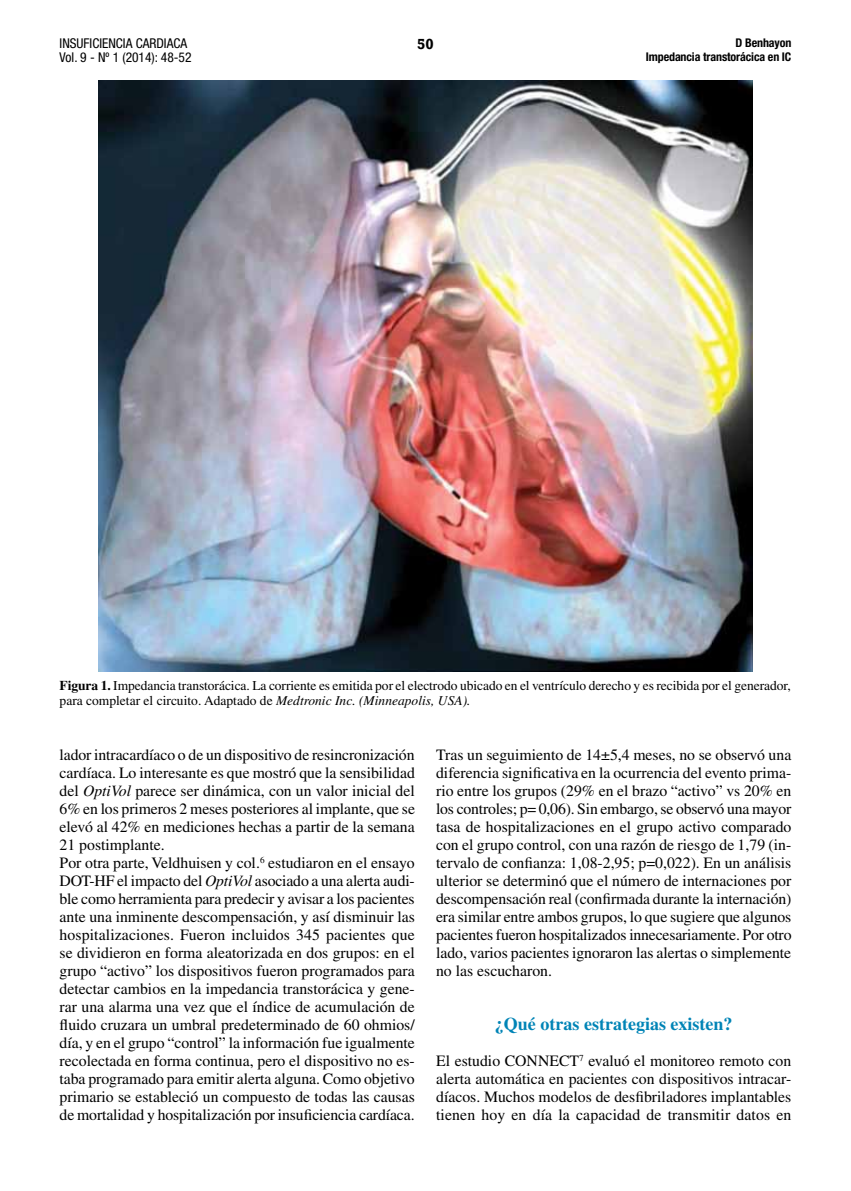
<style>
.page{position:relative;width:851px;height:1191px;background:#fff}
.page>*{position:absolute;margin:0;border:0;box-sizing:border-box;transform-origin:0 0}
.t1{font:700 18px "Times LT Std";color:#0084b6}
.t2{font:15.75px/18px "Times LT Std";color:#000;text-align:justify}
.t3{font:700 15px "Rockwell";color:#000}
.t4{font:13.5px/15px "Times LT Std";letter-spacing:-.005em;color:#000}
.t5{font:condensed 13.5px/14.4px "Helvetica Neue LT Std";color:#000}
.t6{font:700 condensed 12px/14.4px "Helvetica Neue LT Std";letter-spacing:-.01em;color:#000;text-align:right}
.s1{font-weight:700}
.s2{font-style:italic}
</style>
<div class="page">
<img style="left:98px;top:81px;width:654px;height:590px">
<p class="t5" style="left:60px;top:36px;width:133px">INSUFICIENCIA CARDIACA<br>Vol. 9 - Nº 1 (2014): 48-52</p>
<p class="t3" style="left:417px;top:34px;width:18px">50</p>
<p class="t6" style="left:645px;top:35px;width:147px">D Benhayon<br>Impedancia transtorácica en IC</p>
<p class="t4" style="left:60px;top:677px;width:732px"><span class="s1">Figura 1.</span> Impedancia transtorácica. La corriente es emitida por el electrodo ubicado en el ventrículo derecho y es recibida por el generador, para completar el circuito. Adaptado de <span class="s2">Medtronic Inc. (Minneapolis, USA).</span></p>
<p class="t2" style="left:60px;top:745px;width:357px;text-align:left">lador intracardíaco o de un dispositivo de resincronización cardíaca. Lo interesante es que mostró que la sensibilidad del <span class="s2">OptiVol</span> parece ser dinámica, con un valor inicial del 6% en los primeros 2 meses posteriores al implante, que se elevó al 42% en mediciones hechas a partir de la semana 21 postimplante.<br>Por otra parte, Veldhuisen y col.<sup>6</sup> estudiaron en el ensayo DOT-HF el impacto del <span class="s2">OptiVol</span> asociado a una alerta audi&shy;ble como herramienta para predecir y avisar a los pacientes ante una inminente descompensación, y así disminuir las hospitalizaciones. Fueron incluidos 345 pacientes que se dividieron en forma aleatorizada en dos grupos: en el grupo “activo” los dispositivos fueron programados para detectar cambios en la impedancia transtorácica y gene&shy;rar una alarma una vez que el índice de acumulación de fluido cruzara un umbral predeterminado de 60 ohmios/ día, y en el grupo “control” la información fue igualmente recolectada en forma continua, pero el dispositivo no es&shy;taba programado para emitir alerta alguna. Como objetivo primario se estableció un compuesto de todas las causas de mortalidad y hospitalización por insuficiencia cardíaca.</p>
<p class="t2" style="left:436px;top:745px;width:357px">Tras un seguimiento de 14±5,4 meses, no se observó una diferencia significativa en la ocurrencia del evento prima&shy;rio entre los grupos (29% en el brazo “activo” vs 20% en los controles; p= 0,06). Sin embargo, se observó una mayor tasa de hospitalizaciones en el grupo activo comparado con el grupo control, con una razón de riesgo de 1,79 (in&shy;tervalo de confianza: 1,08-2,95; p=0,022). En un análisis ulterior se determinó que el número de internaciones por descompensación real (confirmada durante la internación) era similar entre ambos grupos, lo que sugiere que algunos pacientes fueron hospitalizados innecesariamente. Por otro lado, varios pacientes ignoraron las alertas o simplemente no las escucharon.</p>
<p class="t1" style="left:495px;top:1013px;width:239px">¿Qué otras estrategias existen?</p>
<p class="t2" style="left:436px;top:1051px;width:357px">El estudio CONNECT<sup>7</sup> evaluó el monitoreo remoto con alerta automática en pacientes con dispositivos intracar&shy;díacos. Muchos modelos de desfibriladores implantables tienen hoy en día la capacidad de transmitir datos en</p>
</div>
